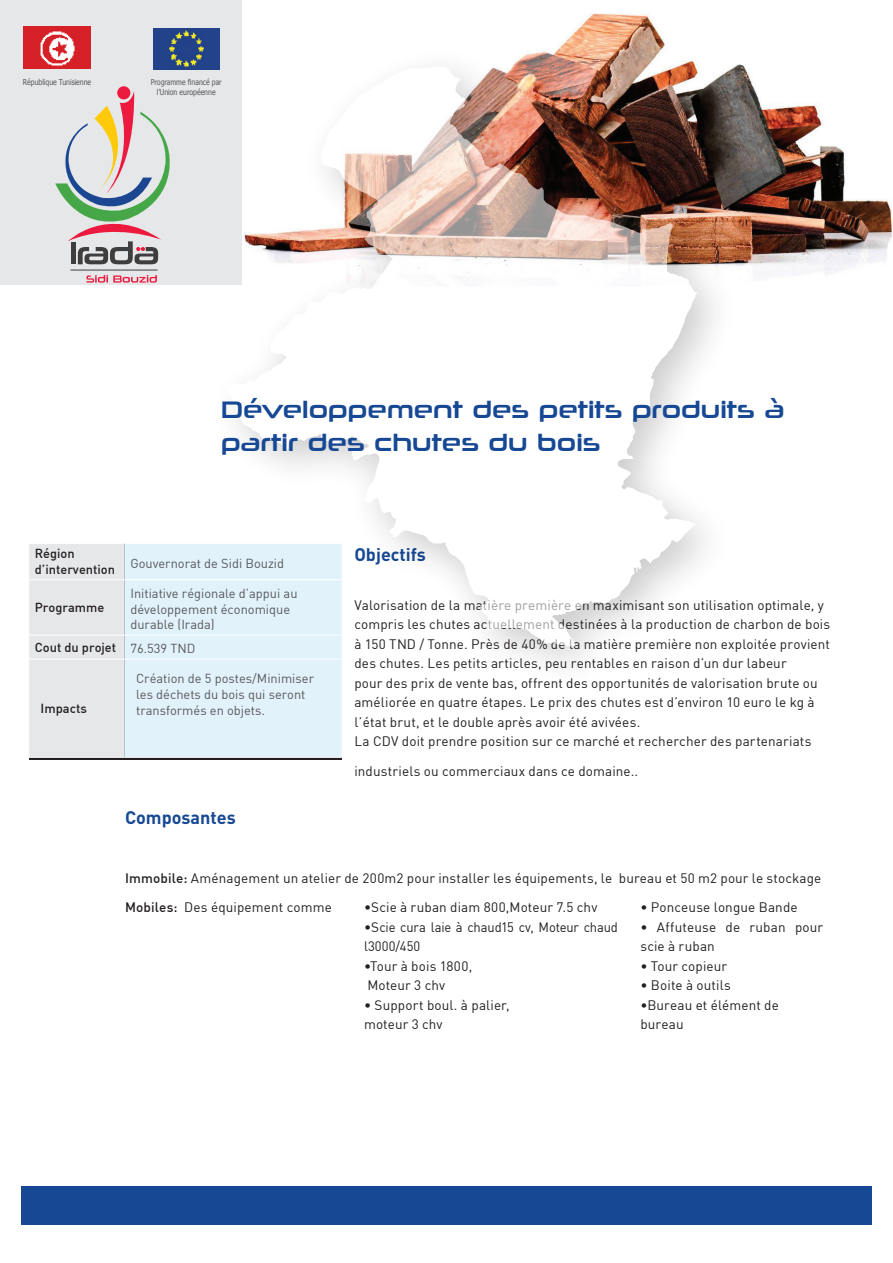
<style>
.page{position:relative;width:893px;height:1263px;background:#fff}
.page>*{position:absolute;margin:0;border:0;box-sizing:border-box;transform-origin:0 0}
.t1{font:24px/33px "Neuropolitical Rg";color:#164894}
.t2{font:700 18px "DIN";color:#164894}
.t3{font:13.5px/19.5px "DIN";letter-spacing:.01em;color:#231f20}
.t4{font:13.5px/19.5px "DIN";letter-spacing:-.01em;color:#231f20}
.t5{font:500 12.9px "DIN";color:#231f20}
.t6{font:12.75px/15.6px "DIN";color:#57585a}
.t7{font:500 12.75px/15.6px "DIN";color:#231f20}
.t8{font:8.1px/9.8px "Tahoma";color:#57585a;text-align:center;scale:.85 1}
.s1{font-weight:400;color:#57585a}
.s2{font-weight:500}
</style>
<div class="page">
<div style="left:0;top:0;width:242px;height:285px;background:#e6e7e9"></div>
<img style="left:561px;top:13px;width:332px;height:263px">
<div style="left:21px;top:1186px;width:851px;height:39px;background:#164894"></div>
<svg style="left:86px;top:275px;width:71px;height:8px"></svg>
<hr style="left:70px;top:270px;width:87px;height:1px;background:#3e3e3f">
<svg style="left:117px;top:86px;width:13px;height:13px"></svg>
<svg style="left:55px;top:91px;width:115px;height:173px"></svg>
<img style="left:153px;top:29px;width:66px;height:41px">
<img style="left:24px;top:27px;width:66px;height:42px">
<div style="left:208px;top:45px;width:533px;height:647px;background:#231f20;opacity:.4"></div>
<svg style="left:226px;top:66px;width:471px;height:580px"></svg>
<div style="left:125px;top:544px;width:217px;height:213px;background:#e1f2fb"></div>
<hr style="left:125px;top:543px;width:217px;height:1px;background:#fff">
<hr style="left:342px;top:544px;width:1px;height:36px;background:#fff">
<div style="left:29px;top:544px;width:96px;height:213px;background:#e6e7e9"></div>
<hr style="left:29px;top:659px;width:1px;height:98px;background:#fff">
<hr style="left:30px;top:579px;width:95px;height:1px;background:#fff">
<hr style="left:30px;top:635px;width:95px;height:1px;background:#fff">
<hr style="left:30px;top:659px;width:95px;height:1px;background:#fff">
<hr style="left:125px;top:579px;width:217px;height:1px;background:#fff">
<hr style="left:125px;top:635px;width:217px;height:1px;background:#fff">
<hr style="left:342px;top:580px;width:1px;height:55px;background:#fff">
<svg style="left:342px;top:635px;width:1px;height:24px"></svg>
<hr style="left:342px;top:659px;width:1px;height:98px;background:#fff">
<hr style="left:125px;top:659px;width:217px;height:1px;background:#fff">
<p class="t8" style="left:23px;top:76px;width:82px">République Tunisienne</p>
<p class="t8" style="left:151px;top:77px;width:85px">Programme financé par l’Union européenne</p>
<h1 class="t1" style="left:221px;top:392px;width:565px">Développement des petits produits à partir des chutes du bois</h1>
<p class="t7" style="left:35px;top:545px;width:82px">Région d’intervention</p>
<p class="t6" style="left:130px;top:555px;width:155px">Gouvernorat de Sidi Bouzid</p>
<p class="t7" style="left:35px;top:599px;width:71px">Programme</p>
<p class="t6" style="left:130px;top:585px;width:169px">Initiative régionale d’appui au développement économique durable (Irada)</p>
<p class="t7" style="left:35px;top:639px;width:162px">Cout du projet <span class="s1">76.539 TND</span></p>
<p class="t5" style="left:41px;top:700px;width:48px">Impacts</p>
<p class="t6" style="left:136px;top:670px;width:179px">Création de 5 postes/Minimiser les déchets du bois qui seront transformés en objets.</p>
<h2 class="t2" style="left:125px;top:806px;width:112px">Composantes</h2>
<h2 class="t2" style="left:354px;top:543px;width:73px">Objectifs</h2>
<p class="t3" style="left:354px;top:595px;width:477px">Valorisation de la matière première en maximisant son utilisation optimale, y compris les chutes actuellement destinées à la production de charbon de bois à 150 TND / Tonne. Près de 40% de la matière première non exploitée provient des chutes. Les petits articles, peu rentables en raison d’un dur labeur<br>pour des prix de vente bas, offrent des opportunités de valorisation brute ou améliorée en quatre étapes. Le prix des chutes est d’environ 10 euro le kg à l’état brut, et le double après avoir été avivées.<br>La CDV doit prendre position sur ce marché et rechercher des partenariats</p>
<p class="t3" style="left:354px;top:761px;width:285px">industriels ou commerciaux dans ce domaine..</p>
<p class="t3" style="left:125px;top:863px;width:698px;line-height:29.2px"><span class="s2">Immobile:</span> Aménagement un atelier de 200m2 pour installer les équipements, le bureau et 50 m2 pour le stockage<br><span class="s2">Mobiles:</span> Des équipement comme</p>
<p class="t3" style="left:364px;top:897px;width:235px">•Scie à ruban diam 800,Moteur 7.5 chv</p>
<p class="t4" style="left:364px;top:917px;width:256px">•Scie cura laie à chaud15 cv, Moteur chaud l3000/450</p>
<p class="t3" style="left:364px;top:956px;width:110px">•Tour à bois 1800,<br>Moteur 3 chv</p>
<p class="t3" style="left:364px;top:995px;width:147px">• Support boul. à palier, moteur 3 chv</p>
<p class="t3" style="left:640px;top:897px;width:159px">• Ponceuse longue Bande</p>
<p class="t3" style="left:640px;top:917px;width:184px">• Affuteuse de ruban pour scie à ruban</p>
<p class="t3" style="left:640px;top:956px;width:88px">• Tour copieur</p>
<p class="t3" style="left:640px;top:975px;width:92px">• Boite à outils</p>
<p class="t3" style="left:640px;top:995px;width:140px">•Bureau et élément de bureau</p>
</div>
